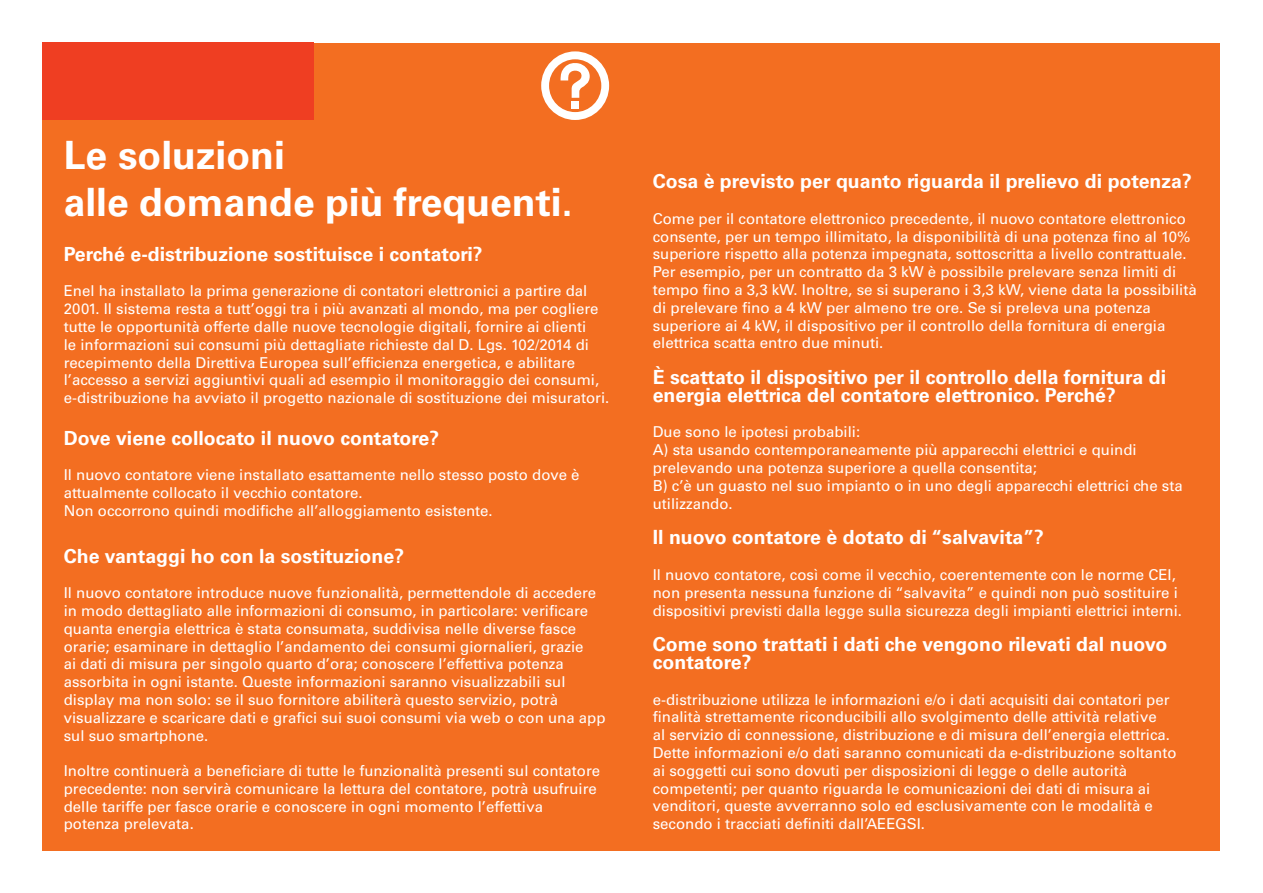
<style>
.page{position:relative;width:1263px;height:893px;background:#fff}
.page>*{position:absolute;margin:0;border:0;box-sizing:border-box;transform-origin:0 0}
.t1{font:700 39px "Univers";color:#fff}
.t2{font:700 19.5px/17.9px "Univers";color:#fff}
.t3{font:15px/17.9px "Univers";color:#fff}
</style>
<div class="page">
<div style="left:43px;top:43px;width:1177px;height:807px;background:#f36e21"></div>
<div style="left:43px;top:43px;width:271px;height:77px;background:#ef3e22"></div>
<svg style="left:541px;top:51px;width:68px;height:69px"></svg>
<div style="left:572px;top:101px;width:7px;height:8px;background:#fff"></div>
<p class="t1" style="left:64px;top:132px;width:223px">Le soluzioni</p>
<p class="t1" style="left:64px;top:179px;width:510px">alle domande più frequenti.</p>
<p class="t2" style="left:64px;top:245px;width:420px">Perché e-distribuzione sostituisce i contatori?</p>
<p class="t3" style="left:64px;top:282px;width:547px">Enel ha installato la prima generazione di contatori elettronici a partire dal 2001. Il sistema resta a tutt’oggi tra i più avanzati al mondo, ma per cogliere tutte le opportunità offerte dalle nuove tecnologie digitali, fornire ai clienti<br>le informazioni sui consumi più dettagliate richieste dal D. Lgs. 102/2014 di recepimento della Direttiva Europea sull’efficienza energetica, e abilitare l’accesso a servizi aggiuntivi quali ad esempio il monitoraggio dei consumi, e-distribuzione ha avviato il progetto nazionale di sostituzione dei misuratori.</p>
<p class="t2" style="left:64px;top:429px;width:377px">Dove viene collocato il nuovo contatore?</p>
<p class="t3" style="left:64px;top:466px;width:517px">Il nuovo contatore viene installato esattamente nello stesso posto dove è attualmente collocato il vecchio contatore.</p>
<p class="t3" style="left:64px;top:502px;width:430px">Non occorrono quindi modifiche all’alloggiamento esistente.</p>
<p class="t2" style="left:64px;top:547px;width:342px">Che vantaggi ho con la sostituzione?</p>
<p class="t3" style="left:64px;top:584px;width:543px">Il nuovo contatore introduce nuove funzionalità, permettendole di accedere in modo dettagliato alle informazioni di consumo, in particolare: verificare quanta energia elettrica è stata consumata, suddivisa nelle diverse fasce orarie; esaminare in dettaglio l’andamento dei consumi giornalieri, grazie<br>ai dati di misura per singolo quarto d’ora; conoscere l’effettiva potenza assorbita in ogni istante. Queste informazioni saranno visualizzabili sul display ma non solo: se il suo fornitore abiliterà questo servizio, potrà visualizzare e scaricare dati e grafici sui suoi consumi via web o con una app sul suo smartphone.</p>
<p class="t3" style="left:64px;top:762px;width:538px">Inoltre continuerà a beneficiare di tutte le funzionalità presenti sul contatore precedente: non servirà comunicare la lettura del contatore, potrà usufruire delle tariffe per fasce orarie e conoscere in ogni momento l’effettiva</p>
<p class="t3" style="left:64px;top:815px;width:132px">potenza prelevata.</p>
<p class="t2" style="left:653px;top:173px;width:541px">Cosa è previsto per quanto riguarda il prelievo di potenza?</p>
<p class="t3" style="left:653px;top:210px;width:539px">Come per il contatore elettronico precedente, il nuovo contatore elettronico consente, per un tempo illimitato, la disponibilità di una potenza fino al 10% superiore rispetto alla potenza impegnata, sottoscritta a livello contrattuale.</p>
<p class="t3" style="left:653px;top:263px;width:546px">Per esempio, per un contratto da 3 kW è possibile prelevare senza limiti di tempo fino a 3,3 kW. Inoltre, se si superano i 3,3 kW, viene data la possibilità di prelevare fino a 4 kW per almeno tre ore. Se si preleva una potenza superiore ai 4 kW, il dispositivo per il controllo della fornitura di energia elettrica scatta entro due minuti.</p>
<p class="t2" style="left:653px;top:368px;width:515px">È scattato il dispositivo per il controllo della fornitura di energia elettrica del contatore elettronico. Perché?</p>
<p class="t3" style="left:653px;top:423px;width:209px">Due sono le ipotesi probabili:</p>
<p class="t3" style="left:653px;top:441px;width:485px">A) sta usando contemporaneamente più apparecchi elettrici e quindi prelevando una potenza superiore a quella consentita;</p>
<p class="t3" style="left:653px;top:477px;width:531px">B) c’è un guasto nel suo impianto o in uno degli apparecchi elettrici che sta utilizzando.</p>
<p class="t2" style="left:653px;top:529px;width:393px">Il nuovo contatore è dotato di “salvavita”?</p>
<p class="t3" style="left:653px;top:566px;width:531px">Il nuovo contatore, così come il vecchio, coerentemente con le norme CEI, non presenta nessuna funzione di “salvavita” e quindi non può sostituire i dispositivi previsti dalla legge sulla sicurezza degli impianti elettrici interni.</p>
<p class="t2" style="left:653px;top:635px;width:516px">Come sono trattati i dati che vengono rilevati dal nuovo contatore?</p>
<p class="t3" style="left:653px;top:690px;width:525px">e-distribuzione utilizza le informazioni e/o i dati acquisiti dai contatori per finalità strettamente riconducibili allo svolgimento delle attività relative<br>al servizio di connessione, distribuzione e di misura dell’energia elettrica.<br>Dette informazioni e/o dati saranno comunicati da e-distribuzione soltanto ai soggetti cui sono dovuti per disposizioni di legge o delle autorità competenti; per quanto riguarda le comunicazioni dei dati di misura ai venditori, queste avverranno solo ed esclusivamente con le modalità e secondo i tracciati definiti dall’AEEGSI.</p>
</div>
